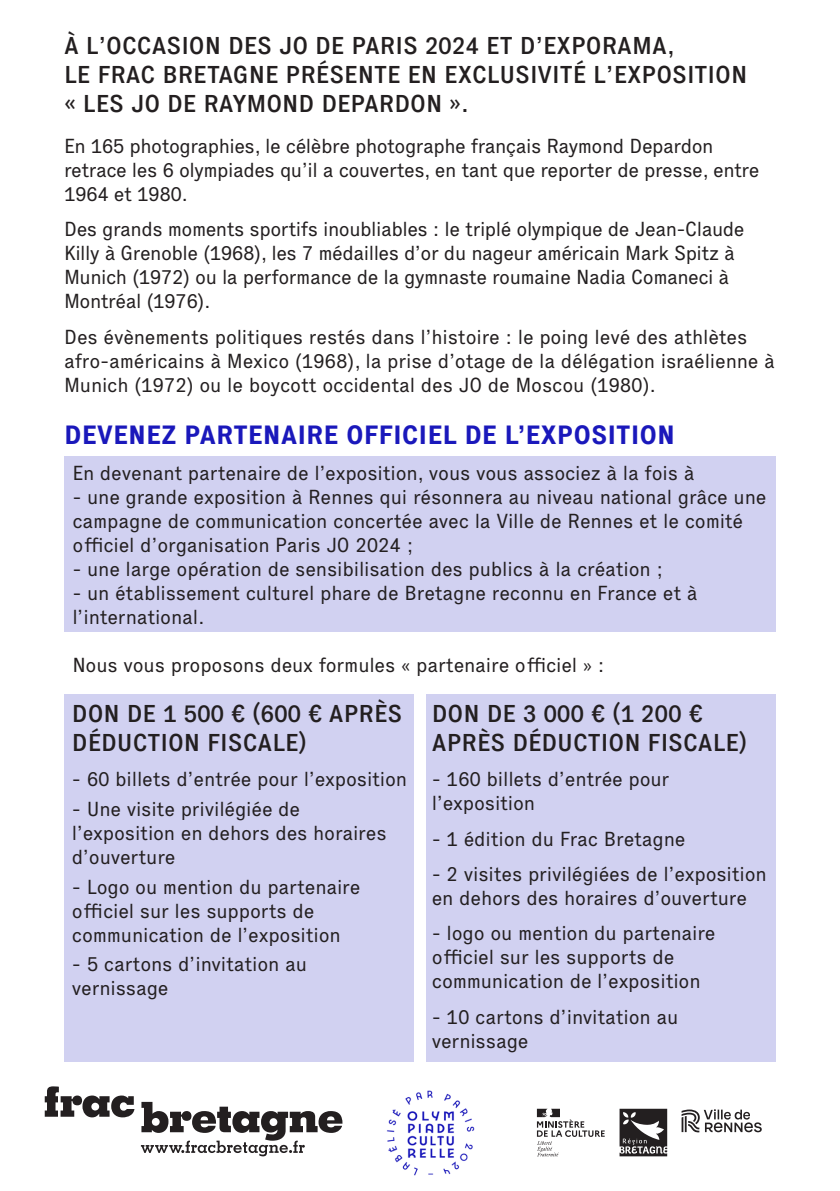
<style>
.page{position:relative;width:840px;height:1191px;background:#fff}
.page>*{position:absolute;margin:0;border:0;box-sizing:border-box;transform-origin:0 0}
.t1{font:700 26px "Executive";color:#1a18bb}
.t2{font:500 24px/28.8px "Executive";color:#231f20}
.t3{font:20px/24px "Executive";letter-spacing:-.01em;color:#231f20}
</style>
<div class="page">
<div style="left:426px;top:694px;width:349px;height:368px;background:#d1d1f1"></div>
<div style="left:64px;top:694px;width:349px;height:368px;background:#d1d1f1"></div>
<div style="left:64px;top:456px;width:711px;height:176px;background:#d1d1f1"></div>
<svg style="left:45px;top:1086px;width:297px;height:70px"></svg>
<svg style="left:619px;top:1108px;width:47px;height:48px;background:#5a5758"></svg>
<svg style="left:536px;top:1108px;width:68px;height:48px"></svg>
<svg style="left:681px;top:1109px;width:80px;height:23px"></svg>
<img style="left:387px;top:1090px;width:88px;height:86px">
<p class="t2" style="left:64px;top:31px;width:684px">À L’OCCASION DES JO DE PARIS 2024 ET D’EXPORAMA,<br>LE FRAC BRETAGNE PRÉSENTE EN EXCLUSIVITÉ L’EXPOSITION « LES JO DE RAYMOND DEPARDON ».</p>
<p class="t3" style="left:64px;top:134px;width:696px">En 165 photographies, le célèbre photographe français Raymond Depardon retrace les 6 olympiades qu’il a couvertes, en tant que reporter de presse, entre<br>1964 et 1980.</p>
<p class="t3" style="left:64px;top:217px;width:681px">Des grands moments sportifs inoubliables : le triplé olympique de Jean-Claude Killy à Grenoble (1968), les 7 médailles d’or du nageur américain Mark Spitz à Munich (1972) ou la performance de la gymnaste roumaine Nadia Comaneci à Montréal (1976).</p>
<p class="t3" style="left:64px;top:324px;width:712px">Des évènements politiques restés dans l’histoire : le poing levé des athlètes afro-américains à Mexico (1968), la prise d’otage de la délégation israélienne à<br>Munich (1972) ou le boycott occidental des JO de Moscou (1980).</p>
<p class="t1" style="left:64px;top:417px;width:612px">DEVENEZ PARTENAIRE OFFICIEL DE L’EXPOSITION</p>
<p class="t3" style="left:72px;top:461px;width:623px">En devenant partenaire de l’exposition, vous vous associez à la fois à</p>
<p class="t3" style="left:72px;top:485px;width:695px">- une grande exposition à Rennes qui résonnera au niveau national grâce une campagne de communication concertée avec la Ville de Rennes et le comité officiel d’organisation Paris JO 2024 ;</p>
<p class="t3" style="left:72px;top:557px;width:592px">- une large opération de sensibilisation des publics à la création ;</p>
<p class="t3" style="left:72px;top:581px;width:626px">- un établissement culturel phare de Bretagne reconnu en France et à l’international.</p>
<p class="t3" style="left:72px;top:653px;width:533px">Nous vous proposons deux formules « partenaire officiel » :</p>
<p class="t2" style="left:72px;top:699px;width:332px">DON DE 1 500 € (600 € APRÈS<br>DÉDUCTION FISCALE)</p>
<p class="t3" style="left:72px;top:767px;width:336px">- 60 billets d’entrée pour l’exposition</p>
<p class="t3" style="left:72px;top:797px;width:316px">- Une visite privilégiée de l’exposition en dehors des horaires d’ouverture</p>
<p class="t3" style="left:72px;top:874px;width:290px">- Logo ou mention du partenaire officiel sur les supports de communication de l’exposition</p>
<p class="t3" style="left:72px;top:952px;width:236px">- 5 cartons d’invitation au vernissage</p>
<p class="t2" style="left:431px;top:699px;width:317px">DON DE 3 000 € (1 200 €<br>APRÈS DÉDUCTION FISCALE)</p>
<p class="t3" style="left:431px;top:767px;width:239px">- 160 billets d’entrée pour l’exposition</p>
<p class="t3" style="left:431px;top:826px;width:255px">- 1 édition du Frac Bretagne</p>
<p class="t3" style="left:431px;top:862px;width:336px">- 2 visites privilégiées de l’exposition en dehors des horaires d’ouverture</p>
<p class="t3" style="left:431px;top:921px;width:285px">- logo ou mention du partenaire officiel sur les supports de communication de l’exposition</p>
<p class="t3" style="left:431px;top:1004px;width:248px">- 10 cartons d’invitation au vernissage</p>
</div>
